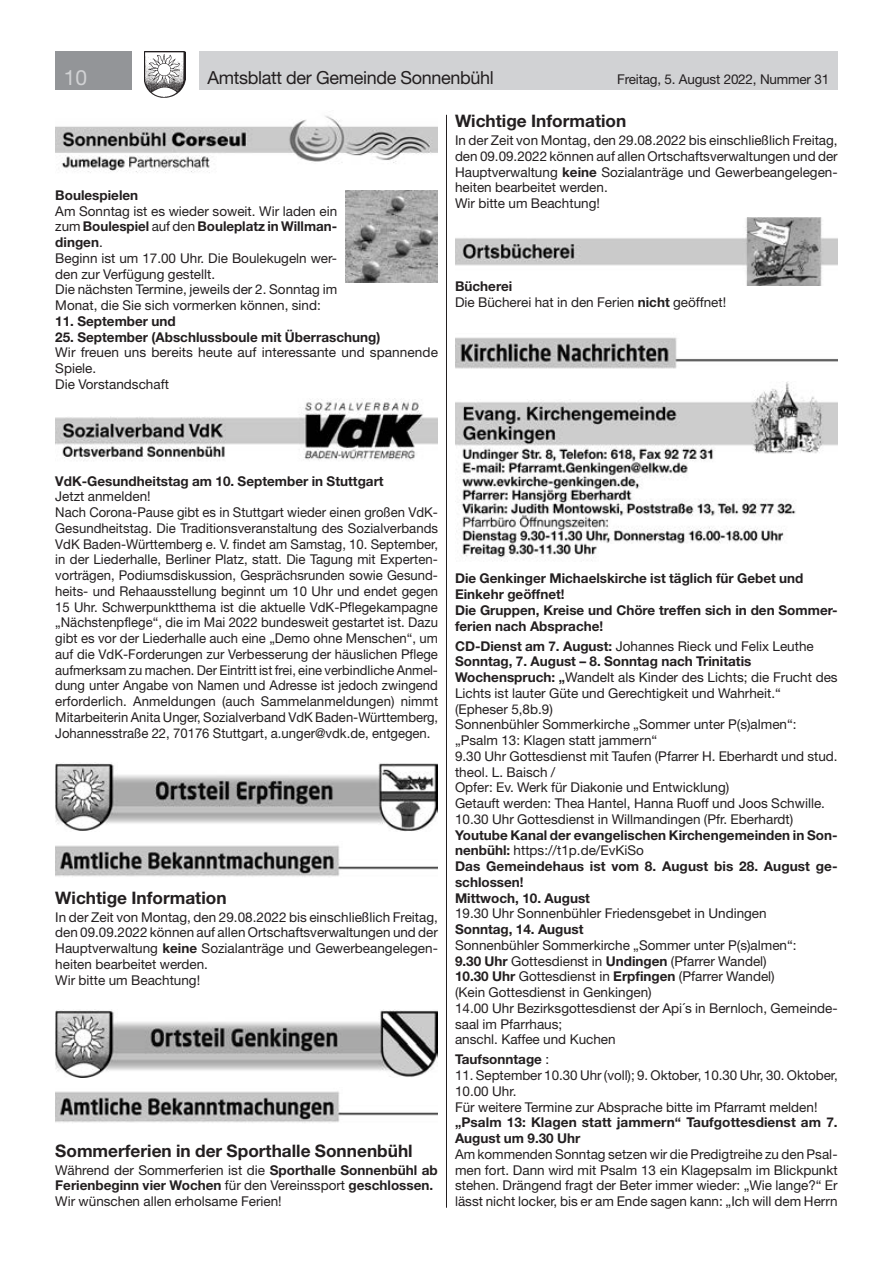
<style>
.page{position:relative;width:893px;height:1263px;background:#fff}
.page>*{position:absolute;margin:0;border:0;box-sizing:border-box;transform-origin:0 0}
.t1{font:21px "Helvetica Neue LT Std";color:#d1d2d4}
.t2{font:18px "Helvetica Neue LT Std";letter-spacing:-.02em;color:#231f20}
.t3{font:700 17.25px "Helvetica Neue LT Std";color:#231f20}
.t4{font:13.5px/15.8px "Helvetica Neue LT Std";color:#231f20}
.t5{font:700 13.5px/15.8px "Helvetica Neue LT Std";color:#231f20}
.s1{font-weight:700}
.s2{font-weight:400}
</style>
<div class="page">
<div style="left:199px;top:51px;width:639px;height:38px;background:#d1d2d4"></div>
<div style="left:55px;top:51px;width:77px;height:38px;background:#939598"></div>
<img style="left:145px;top:51px;width:41px;height:47px">
<img style="left:55px;top:115px;width:383px;height:58px">
<img style="left:55px;top:399px;width:383px;height:62px">
<img style="left:55px;top:763px;width:383px;height:69px">
<img style="left:55px;top:845px;width:383px;height:32px">
<img style="left:55px;top:1010px;width:383px;height:68px">
<img style="left:55px;top:1091px;width:383px;height:32px">
<img style="left:346px;top:190px;width:92px;height:93px">
<img style="left:455px;top:218px;width:383px;height:68px">
<img style="left:455px;top:337px;width:383px;height:32px">
<img style="left:455px;top:382px;width:383px;height:179px">
<hr style="left:446px;top:115px;width:1px;height:1093px;background:#231f20">
<h1 class="t1" style="left:64px;top:65px;width:25px">10</h1>
<h2 class="t2" style="left:207px;top:67px;width:288px">Amtsblatt der Gemeinde Sonnenbühl</h2>
<p class="t4" style="left:617px;top:71px;width:213px">Freitag, 5. August 2022, Nummer 31</p>
<p class="t5" style="left:55px;top:187px;width:84px">Boulespielen</p>
<p class="t4" style="left:55px;top:203px;width:283px">Am Sonntag ist es wieder soweit. Wir laden ein zum <span class="s1">Boulespiel</span> auf den <span class="s1">Bouleplatz in Willman&shy;dingen</span>.<br>Beginn ist um 17.00 Uhr. Die Boulekugeln wer&shy;den zur Verfügung gestellt.<br>Die nächsten Termine, jeweils der 2. Sonntag im Monat, die Sie sich vormerken können, sind:</p>
<p class="t5" style="left:55px;top:313px;width:122px">11. September und</p>
<p class="t5" style="left:55px;top:329px;width:327px">25. September (Abschlussboule mit Überraschung)</p>
<p class="t4" style="left:55px;top:344px;width:384px">Wir freuen uns bereits heute auf interessante und spannende<br>Spiele.<br>Die Vorstandschaft</p>
<p class="t3" style="left:455px;top:110px;width:173px">Wichtige Information</p>
<p class="t4" style="left:455px;top:132px;width:384px">In der Zeit von Montag, den 29.08.2022 bis einschließlich Freitag, den 09.09.2022 können auf allen Ortschaftsverwaltungen und der Hauptverwaltung <span class="s1">keine</span> Sozialanträge und Gewerbeangelegen&shy;heiten bearbeitet werden.<br>Wir bitte um Beachtung!</p>
<p class="t4" style="left:455px;top:279px;width:273px"><span class="s1">Bücherei<br></span>Die Bücherei hat in den Ferien <span class="s1">nicht</span> geöffnet!</p>
<p class="t5" style="left:55px;top:472px;width:330px">VdK-Gesundheitstag am 10. September in Stuttgart</p>
<p class="t4" style="left:55px;top:488px;width:384px">Jetzt anmelden!<br>Nach Corona-Pause gibt es in Stuttgart wieder einen großen VdK-Gesundheitstag. Die Traditionsveranstaltung des Sozialverbands VdK Baden-Württemberg e. V. findet am Samstag, 10. September, in der Liederhalle, Berliner Platz, statt. Die Tagung mit Experten&shy;vorträgen, Podiumsdiskussion, Gesprächsrunden sowie Gesund&shy;heits- und Rehaausstellung beginnt um 10 Uhr und endet gegen 15 Uhr. Schwerpunktthema ist die aktuelle VdK-Pflegekampagne „Nächstenpflege“, die im Mai 2022 bundesweit gestartet ist. Dazu gibt es vor der Liederhalle auch eine „Demo ohne Menschen“, um auf die VdK-Forderungen zur Verbesserung der häuslichen Pflege aufmerksam zu machen. Der Eintritt ist frei, eine verbindliche Anmel&shy;dung unter Angabe von Namen und Adresse ist jedoch zwingend erforderlich. Anmeldungen (auch Sammelanmeldungen) nimmt Mitarbeiterin Anita Unger, Sozialverband VdK Baden-Württemberg, Johannesstraße 22, 70176 Stuttgart, a.unger@vdk.de, entgegen.</p>
<p class="t3" style="left:55px;top:887px;width:173px">Wichtige Information</p>
<p class="t4" style="left:55px;top:909px;width:384px">In der Zeit von Montag, den 29.08.2022 bis einschließlich Freitag, den 09.09.2022 können auf allen Ortschaftsverwaltungen und der Hauptverwaltung <span class="s1">keine</span> Sozialanträge und Gewerbeangelegen&shy;heiten bearbeitet werden.<br>Wir bitte um Beachtung!</p>
<p class="t3" style="left:55px;top:1140px;width:359px">Sommerferien in der Sporthalle Sonnenbühl</p>
<p class="t4" style="left:55px;top:1162px;width:384px">Während der Sommerferien ist die <span class="s1">Sporthalle Sonnenbühl ab<br>Ferienbeginn vier Wochen</span> für den Vereinssport <span class="s1">geschlossen.<br></span>Wir wünschen allen erholsame Ferien!</p>
<p class="t5" style="left:455px;top:570px;width:384px">Die Genkinger Michaelskirche ist täglich für Gebet und Einkehr geöffnet!<br>Die Gruppen, Kreise und Chöre treffen sich in den Sommer&shy;ferien nach Absprache!</p>
<p class="t4" style="left:455px;top:638px;width:384px"><span class="s1">CD-Dienst am 7. August:</span> Johannes Rieck und Felix Leuthe <span class="s1">Sonntag, 7. August – 8. Sonntag nach Trinitatis Wochenspruch: „</span>Wandelt als Kinder des Lichts; die Frucht des Lichts ist lauter Güte und Gerechtigkeit und Wahrheit.“<br>(Epheser 5,8b.9)<br>Sonnenbühler Sommerkirche „Sommer unter P(s)almen“: „Psalm 13: Klagen statt jammern“<br>9.30 Uhr Gottesdienst mit Taufen (Pfarrer H. Eberhardt und stud. theol. L. Baisch /<br>Opfer: Ev. Werk für Diakonie und Entwicklung)<br>Getauft werden: Thea Hantel, Hanna Ruoff und Joos Schwille.<br>10.30 Uhr Gottesdienst in Willmandingen (Pfr. Eberhardt)</p>
<p class="t5" style="left:455px;top:827px;width:384px">Youtube Kanal der evangelischen Kirchengemeinden in Son&shy;nenbühl: <span class="s2">https://t1p.de/EvKiSo<br></span>Das Gemeindehaus ist vom 8. August bis 28. August ge&shy;schlossen!<br>Mittwoch, 10. August</p>
<p class="t4" style="left:455px;top:905px;width:313px">19.30 Uhr Sonnenbühler Friedensgebet in Undingen</p>
<p class="t5" style="left:455px;top:921px;width:130px">Sonntag, 14. August</p>
<p class="t4" style="left:455px;top:937px;width:384px">Sonnenbühler Sommerkirche „Sommer unter P(s)almen“:<br><span class="s1">9.30 Uhr</span> Gottesdienst in <span class="s1">Undingen</span> (Pfarrer Wandel)<br><span class="s1">10.30 Uhr</span> Gottesdienst in <span class="s1">Erpfingen</span> (Pfarrer Wandel)<br>(Kein Gottesdienst in Genkingen)<br>14.00 Uhr Bezirksgottesdienst der Api´s in Bernloch, Gemeinde&shy;saal im Pfarrhaus;<br>anschl. Kaffee und Kuchen</p>
<p class="t5" style="left:455px;top:1051px;width:96px">Taufsonntage <span class="s2">:</span></p>
<p class="t4" style="left:455px;top:1067px;width:384px">11. September 10.30 Uhr (voll); 9. Oktober, 10.30 Uhr, 30. Oktober,<br>10.00 Uhr.<br>Für weitere Termine zur Absprache bitte im Pfarramt melden!</p>
<p class="t5" style="left:455px;top:1114px;width:384px">„Psalm 13: Klagen statt jammern“ Taufgottesdienst am 7.<br>August um 9.30 Uhr</p>
<p class="t4" style="left:455px;top:1146px;width:384px;text-align:justify">Am kommenden Sonntag setzen wir die Predigtreihe zu den Psal&shy;men fort. Dann wird mit Psalm 13 ein Klagepsalm im Blickpunkt stehen. Drängend fragt der Beter immer wieder: „Wie lange?“ Er lässt nicht locker, bis er am Ende sagen kann: „Ich will dem Herrn</p>
</div>
